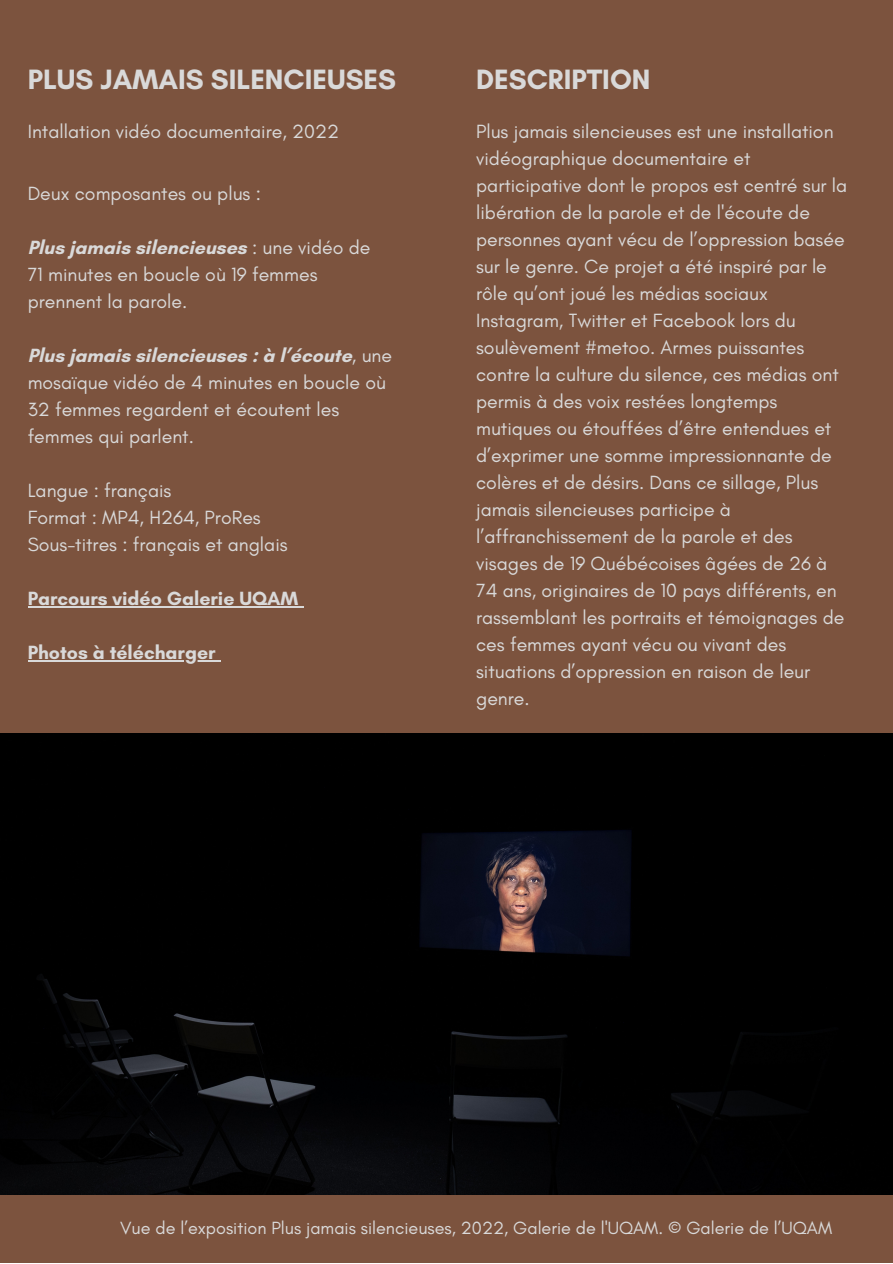
<style>
.page{position:relative;width:893px;height:1264px;background:#fff}
.page>*{position:absolute;margin:0;border:0;box-sizing:border-box;transform-origin:0 0}
.t1{font:700 28.5px "Glacial Indifference";color:#d9d9d9}
.t2{font:19.5px/27px "Glacial Indifference";color:#d9d9d9}
.t3{font:700 19.5px "Glacial Indifference";color:#d9d9d9}
.t4{font:18px "Glacial Indifference";color:#d9d9d9}
.s1{font-weight:700}
</style>
<div class="page">
<div style="left:0;top:0;width:892px;height:1262px;background:#7c533e"></div>
<img style="left:0;top:733px;width:892px;height:461px">
<hr style="left:28px;top:606px;width:270px;height:1px;background:#d9d9d9">
<hr style="left:28px;top:660px;width:187px;height:1px;background:#d9d9d9">
<h1 class="t1" style="left:28px;top:62px;width:370px">PLUS JAMAIS SILENCIEUSES</h1>
<p class="t2" style="left:28px;top:118px;width:313px">Intallation vidéo documentaire, 2022</p>
<p class="t2" style="left:28px;top:180px;width:235px">Deux composantes ou plus :</p>
<p class="t2" style="left:28px;top:234px;width:344px"><span class="s1">Plus jamais silencieuses</span> : une vidéo de<br>71 minutes en boucle où 19 femmes prennent la parole.</p>
<p class="t2" style="left:28px;top:342px;width:366px"><span class="s1">Plus jamais silencieuses : à l’écoute</span>, une mosaïque vidéo de 4 minutes en boucle où 32 femmes regardent et écoutent les femmes qui parlent.</p>
<p class="t2" style="left:28px;top:476px;width:261px">Langue : français<br>Format : MP4, H264, ProRes<br>Sous-titres : français et anglais</p>
<p class="t3" style="left:28px;top:586px;width:272px">Parcours vidéo Galerie UQAM</p>
<p class="t3" style="left:28px;top:640px;width:189px">Photos à télécharger</p>
<h1 class="t1" style="left:476px;top:62px;width:176px">DESCRIPTION</h1>
<p class="t2" style="left:476px;top:118px;width:372px">Plus jamais silencieuses est une installation vidéographique documentaire et participative dont le propos est centré sur la libération de la parole et de l'écoute de personnes ayant vécu de l’oppression basée sur le genre. Ce projet a été inspiré par le rôle qu’ont joué les médias sociaux Instagram, Twitter et Facebook lors du soulèvement #metoo. Armes puissantes contre la culture du silence, ces médias ont permis à des voix restées longtemps mutiques ou étouffées d’être entendues et d’exprimer une somme impressionnante de colères et de désirs. Dans ce sillage, Plus jamais silencieuses participe à l’affranchissement de la parole et des visages de 19 Québécoises âgées de 26 à 74 ans, originaires de 10 pays différents, en rassemblant les portraits et témoignages de ces femmes ayant vécu ou vivant des situations d’oppression en raison de leur genre.</p>
<p class="t4" style="left:120px;top:1216px;width:713px">Vue de l’exposition Plus jamais silencieuses, 2022, Galerie de l'UQAM. © Galerie de l’UQAM</p>
</div>
